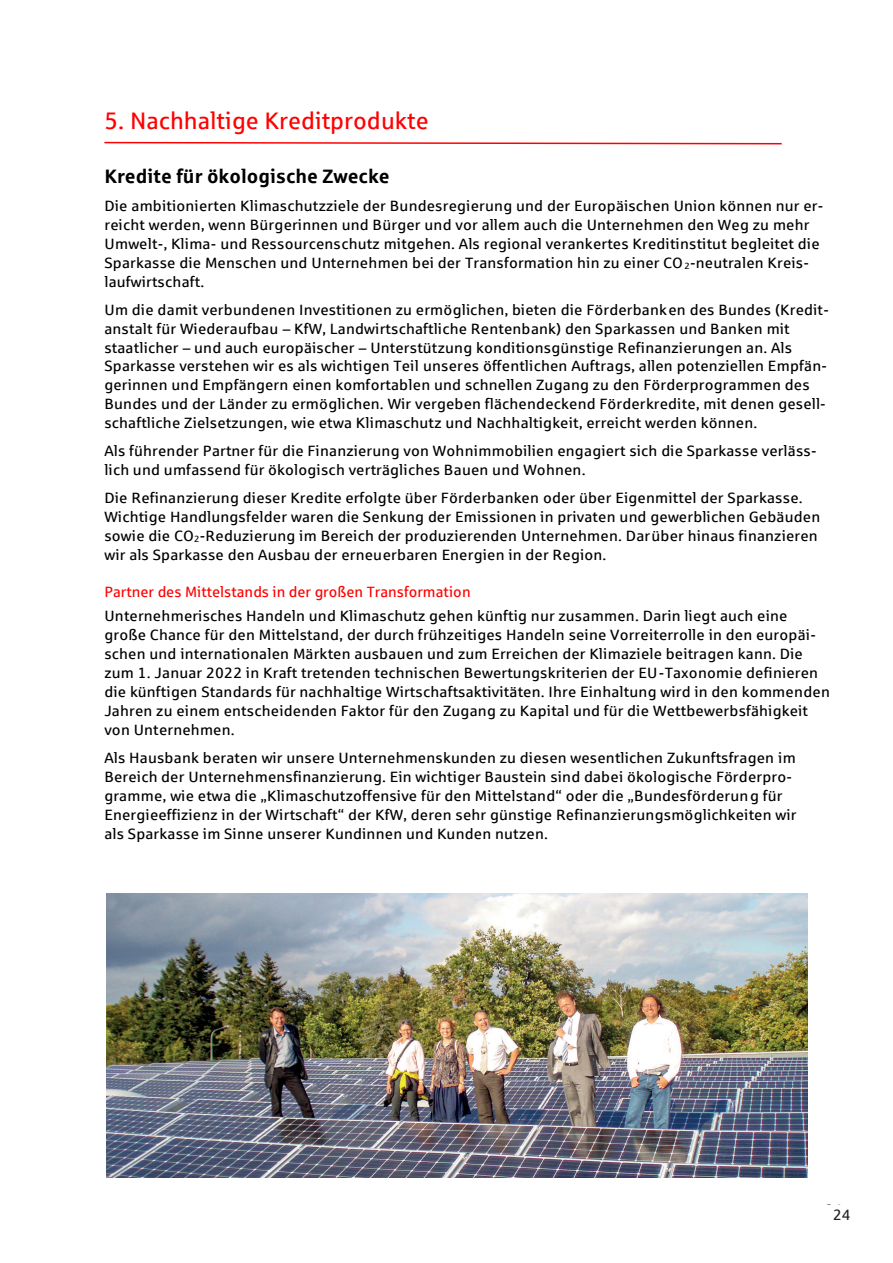
<style>
.page{position:relative;width:893px;height:1263px;background:#fff}
.page>*{position:absolute;margin:0;border:0;box-sizing:border-box;transform-origin:0 0}
.t1{font:24px "Sparkasse Rg";color:#f00}
.t2{font:700 19.5px "Sparkasse Rg";color:#000}
.t3{font:15px/18.9px "Sparkasse Rg";letter-spacing:.01em;color:#000}
.t4{font:15px "Sparkasse Rg";color:#f00}
.t5{font:15px "Sparkasse Rg";color:#231f20}
.s1{font-size:9px}
</style>
<div class="page">
<svg style="left:104px;top:141px;width:678px;height:4px"></svg>
<img style="left:106px;top:893px;width:702px;height:285px">
<h1 class="t1" style="left:104px;top:106px;width:326px">5. Nachhaltige Kreditprodukte</h1>
<h2 class="t2" style="left:104px;top:163px;width:287px">Kredite für ökologische Zwecke</h2>
<p class="t3" style="left:104px;top:196px;width:720px">Die ambitionierten Klimaschutzziele der Bundesregierung und der Europäischen Union können nur er&shy;reicht werden, wenn Bürgerinnen und Bürger und vor allem auch die Unternehmen den Weg zu mehr Umwelt-, Klima- und Ressourcenschutz mitgehen. Als regional verankertes Kreditinstitut begleitet die Sparkasse die Menschen und Unternehmen bei der Transformation hin zu einer CO<span class="s1">2</span>-neutralen Kreis&shy;laufwirtschaft.</p>
<p class="t3" style="left:104px;top:300px;width:726px">Um die damit verbundenen Investitionen zu ermöglichen, bieten die Förderbanken des Bundes (Kredit&shy;anstalt für Wiederaufbau – KfW, Landwirtschaftliche Rentenbank) den Sparkassen und Banken mit staatlicher – und auch europäischer – Unterstützung konditionsgünstige Refinanzierungen an. Als Sparkasse verstehen wir es als wichtigen Teil unseres öffentlichen Auftrags, allen potenziellen Empfän&shy;gerinnen und Empfängern einen komfortablen und schnellen Zugang zu den Förderprogrammen des Bundes und der Länder zu ermöglichen. Wir vergeben flächendeckend Förderkredite, mit denen gesell&shy;schaftliche Zielsetzungen, wie etwa Klimaschutz und Nachhaltigkeit, erreicht werden können.</p>
<p class="t3" style="left:104px;top:441px;width:714px">Als führender Partner für die Finanzierung von Wohnimmobilien engagiert sich die Sparkasse verläss&shy;lich und umfassend für ökologisch verträgliches Bauen und Wohnen.</p>
<p class="t3" style="left:104px;top:488px;width:717px">Die Refinanzierung dieser Kredite erfolgte über Förderbanken oder über Eigenmittel der Sparkasse.<br>Wichtige Handlungsfelder waren die Senkung der Emissionen in privaten und gewerblichen Gebäuden sowie die CO<span class="s1">2</span>-Reduzierung im Bereich der produzierenden Unternehmen. Darüber hinaus finanzieren wir als Sparkasse den Ausbau der erneuerbaren Energien in der Region.</p>
<p class="t4" style="left:104px;top:582px;width:368px">Partner des Mittelstands in der großen Transformation</p>
<p class="t3" style="left:104px;top:606px;width:727px">Unternehmerisches Handeln und Klimaschutz gehen künftig nur zusammen. Darin liegt auch eine große Chance für den Mittelstand, der durch frühzeitiges Handeln seine Vorreiterrolle in den europäi&shy;schen und internationalen Märkten ausbauen und zum Erreichen der Klimaziele beitragen kann. Die zum 1. Januar 2022 in Kraft tretenden technischen Bewertungskriterien der EU-Taxonomie definieren die künftigen Standards für nachhaltige Wirtschaftsaktivitäten. Ihre Einhaltung wird in den kommenden Jahren zu einem entscheidenden Faktor für den Zugang zu Kapital und für die Wettbewerbsfähigkeit von Unternehmen.</p>
<p class="t3" style="left:104px;top:748px;width:694px">Als Hausbank beraten wir unsere Unternehmenskunden zu diesen wesentlichen Zukunftsfragen im Bereich der Unternehmensfinanzierung. Ein wichtiger Baustein sind dabei ökologische Förderpro&shy;gramme, wie etwa die „Klimaschutzoffensive für den Mittelstand“ oder die „Bundesförderung für Energieeffizienz in der Wirtschaft“ der KfW, deren sehr günstige Refinanzierungsmöglichkeiten wir als Sparkasse im Sinne unserer Kundinnen und Kunden nutzen.</p>
<p class="t3" style="left:825px;top:1200px;width:19px">24</p>
<p class="t5" style="left:833px;top:1206px;width:19px">24</p>
</div>
